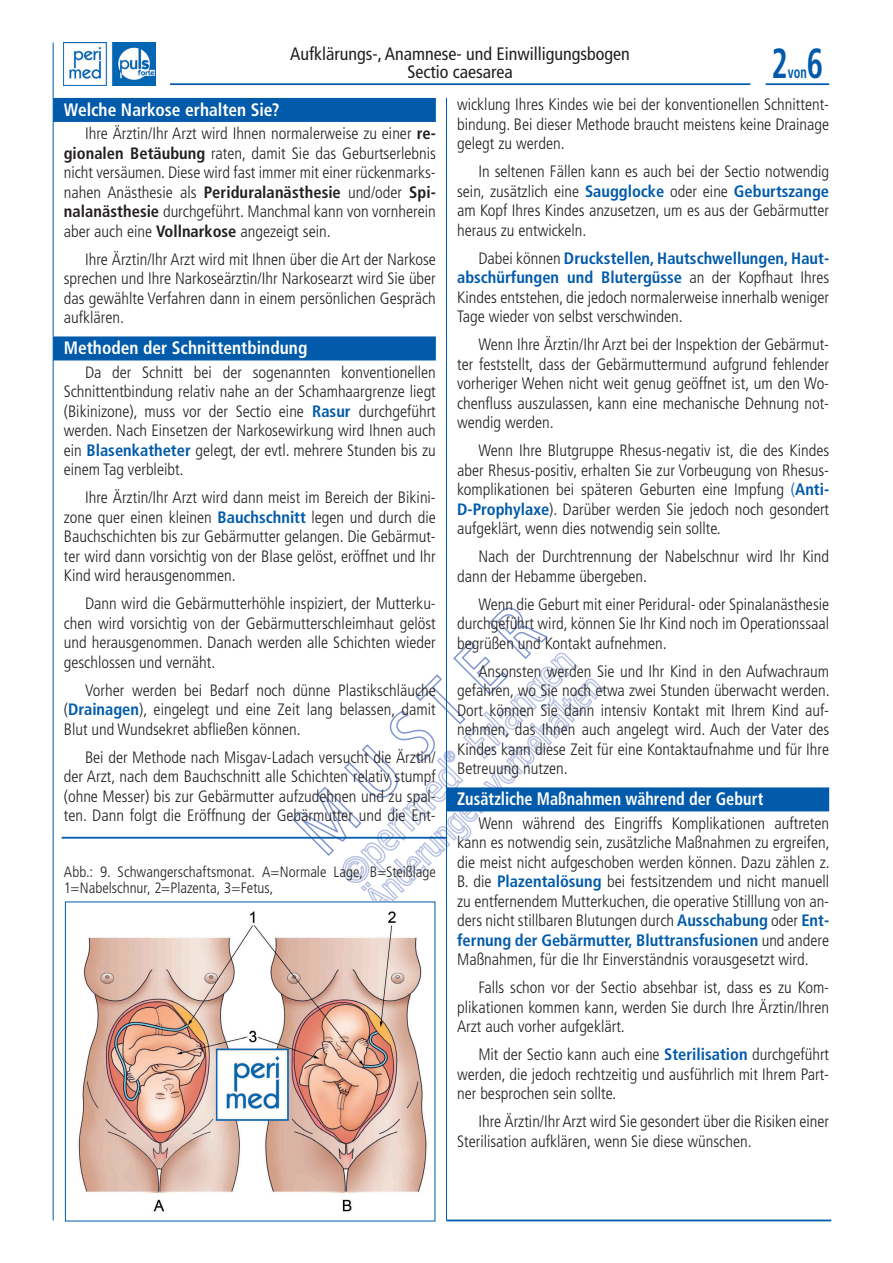
<style>
.page{position:relative;width:893px;height:1263px;background:#fff}
.page>*{position:absolute;margin:0;border:0;box-sizing:border-box;transform-origin:0 0}
._30-30_SZ{font:700 condensed 42px "Frutiger LT";color:#015aaa;scale:.75 1}
.t1{font:condensed 18px/18px "Frutiger LT";color:#231f20;text-align:center}
._12-12_ÜSCHR_090{font:700 condensed 18px "Frutiger LT";color:#fff}
._12-12_ÜSCHR_090-2{font:700 condensed 18px "Frutiger LT";color:#fff;scale:.9 1}
._11-13_M-TXT_An1{font:300 condensed 16.5px/19.5px "Frutiger LT";color:#231f20;text-align:justify}
._30-30_SZ-2{font:700 condensed 16.5px "Frutiger LT";color:#015aaa;scale:.75 1}
._10-11_LEGENDE{font:300 condensed 15px/16.5px "Frutiger LT";color:#231f20}
.s1{font-weight:700}
.s2{font-weight:700;color:#015aaa}
.s3{color:#015aaa}
</style>
<div class="page">
<img style="left:64px;top:43px;width:91px;height:42px">
<hr style="left:170px;top:83px;width:580px;height:2px;background:#015aaa">
<hr style="left:766px;top:83px;width:63px;height:2px;background:#015aaa">
<hr style="left:53px;top:43px;width:1px;height:1177px;background:#015aaa">
<svg style="left:291px;top:607px;width:315px;height:309px"></svg>
<div style="left:53px;top:98px;width:383px;height:24px;background:#015aaa"></div>
<div style="left:53px;top:336px;width:383px;height:24px;background:#015aaa"></div>
<div style="left:446px;top:787px;width:383px;height:24px;background:#015aaa"></div>
<hr style="left:446px;top:98px;width:1px;height:1122px;background:#015aaa">
<hr style="left:446px;top:1219px;width:385px;height:2px;background:#015aaa">
<hr style="left:62px;top:837px;width:384px;height:2px;background:#015aaa">
<img style="left:78px;top:904px;width:355px;height:308px">
<p class="t1" style="left:290px;top:45px;width:341px">Aufklärungs-, Anamnese- und Einwilligungsbogen<br>Sectio caesarea</p>
<p class="_30-30_SZ" style="left:771px;top:38px;width:23px">2</p>
<p class="_30-30_SZ" style="left:807px;top:38px;width:23px">6</p>
<p class="_30-30_SZ-2" style="left:788px;top:62px;width:27px">von</p>
<p class="_12-12_ÜSCHR_090" style="left:64px;top:99px;width:217px">Welche Narkose erhalten Sie?</p>
<p class="_11-13_M-TXT_An1" style="left:64px;top:124px;width:374px;text-indent:21px">Ihre Ärztin/Ihr Arzt wird Ihnen normalerweise zu einer <span class="s1">re&shy;gionalen Betäubung</span> raten, damit Sie das Geburtserlebnis nicht versäumen. Diese wird fast immer mit einer rückenmarks&shy;nahen Anästhesie als <span class="s1">Periduralanästhesie</span> und/oder <span class="s1">Spi&shy;nalanästhesie</span> durchgeführt. Manchmal kann von vornherein aber auch eine <span class="s1">Vollnarkose</span> angezeigt sein.</p>
<p class="_11-13_M-TXT_An1" style="left:64px;top:250px;width:374px;text-indent:21px">Ihre Ärztin/Ihr Arzt wird mit Ihnen über die Art der Narkose sprechen und Ihre Narkoseärztin/Ihr Narkosearzt wird Sie über das gewählte Verfahren dann in einem persönlichen Gespräch aufklären.</p>
<p class="_12-12_ÜSCHR_090" style="left:64px;top:337px;width:245px">Methoden der Schnittentbindung</p>
<p class="_11-13_M-TXT_An1" style="left:64px;top:363px;width:374px;text-indent:21px">Da der Schnitt bei der sogenannten konventionellen Schnittentbindung relativ nahe an der Schamhaargrenze liegt (Bikinizone), muss vor der Sectio eine <span class="s2">Rasur</span> durchgeführt werden. Nach Einsetzen der Narkosewirkung wird Ihnen auch ein <span class="s2">Blasenkatheter</span> gelegt, der evtl. mehrere Stunden bis zu einem Tag verbleibt.</p>
<p class="_11-13_M-TXT_An1" style="left:64px;top:488px;width:374px;text-indent:21px">Ihre Ärztin/Ihr Arzt wird dann meist im Bereich der Bikini&shy;zone quer einen kleinen <span class="s2">Bauchschnitt</span> legen und durch die Bauchschichten bis zur Gebärmutter gelangen. Die Gebärmut&shy;ter wird dann vorsichtig von der Blase gelöst, eröffnet und Ihr Kind wird herausgenommen.</p>
<p class="_11-13_M-TXT_An1" style="left:64px;top:594px;width:374px;text-indent:21px">Dann wird die Gebärmutterhöhle inspiziert, der Mutterku&shy;chen wird vorsichtig von der Gebärmutterschleimhaut gelöst und herausgenommen. Danach werden alle Schichten wieder geschlossen und vernäht.</p>
<p class="_11-13_M-TXT_An1" style="left:64px;top:681px;width:374px;text-indent:21px">Vorher werden bei Bedarf noch dünne Plastikschläuche (<span class="s2">Drainagen</span>), eingelegt und eine Zeit lang belassen, damit Blut und Wundsekret abfließen können.</p>
<p class="_11-13_M-TXT_An1" style="left:64px;top:748px;width:374px;text-indent:21px">Bei der Methode nach Misgav-Ladach versucht die Ärztin/ der Arzt, nach dem Bauchschnitt alle Schichten relativ stumpf (ohne Messer) bis zur Gebärmutter aufzudehnen und zu spal&shy;ten. Dann folgt die Eröffnung der Gebärmutter und die Ent-</p>
<p class="_10-11_LEGENDE" style="left:64px;top:863px;width:374px">Abb.: 9. Schwangerschaftsmonat. A=Normale Lage, B=Steißlage<br>1=Nabelschnur, 2=Plazenta, 3=Fetus,</p>
<p class="_11-13_M-TXT_An1" style="left:457px;top:95px;width:374px">wicklung Ihres Kindes wie bei der konventionellen Schnittent&shy;bindung. Bei dieser Methode braucht meistens keine Drainage gelegt zu werden.</p>
<p class="_11-13_M-TXT_An1" style="left:457px;top:162px;width:374px;text-indent:21px">In seltenen Fällen kann es auch bei der Sectio notwendig sein, zusätzlich eine <span class="s2">Saugglocke</span> oder eine <span class="s2">Geburtszange </span>am Kopf Ihres Kindes anzusetzen, um es aus der Gebärmutter heraus zu entwickeln.</p>
<p class="_11-13_M-TXT_An1" style="left:457px;top:248px;width:374px;text-indent:21px">Dabei können <span class="s2">Druckstellen, Hautschwellungen, Haut&shy;abschürfungen und Blutergüsse</span> an der Kopfhaut Ihres Kindes entstehen, die jedoch normalerweise innerhalb weniger Tage wieder von selbst verschwinden.</p>
<p class="_11-13_M-TXT_An1" style="left:457px;top:335px;width:374px;text-indent:21px">Wenn Ihre Ärztin/Ihr Arzt bei der Inspektion der Gebärmut&shy;ter feststellt, dass der Gebärmuttermund aufgrund fehlender vorheriger Wehen nicht weit genug geöffnet ist, um den Wo&shy;chenfluss auszulassen, kann eine mechanische Dehnung not&shy;wendig werden.</p>
<p class="_11-13_M-TXT_An1" style="left:457px;top:441px;width:374px;text-indent:21px">Wenn Ihre Blutgruppe Rhesus-negativ ist, die des Kindes aber Rhesus-positiv, erhalten Sie zur Vorbeugung von Rhesus&shy;komplikationen bei späteren Geburten eine Impfung <span class="s3">(</span><span class="s2">Anti-D-Prophylaxe</span>). Darüber werden Sie jedoch noch gesondert aufgeklärt, wenn dies notwendig sein sollte.</p>
<p class="_11-13_M-TXT_An1" style="left:457px;top:547px;width:374px;text-indent:21px">Nach der Durchtrennung der Nabelschnur wird Ihr Kind dann der Hebamme übergeben.</p>
<p class="_11-13_M-TXT_An1" style="left:457px;top:594px;width:374px;text-indent:21px">Wenn die Geburt mit einer Peridural- oder Spinalanästhesie durchgeführt wird, können Sie Ihr Kind noch im Operationssaal begrüßen und Kontakt aufnehmen.</p>
<p class="_11-13_M-TXT_An1" style="left:457px;top:661px;width:374px;text-indent:21px">Ansonsten werden Sie und Ihr Kind in den Aufwachraum gefahren, wo Sie noch etwa zwei Stunden überwacht werden.<br>Dort können Sie dann intensiv Kontakt mit Ihrem Kind auf&shy;nehmen, das Ihnen auch angelegt wird. Auch der Vater des Kindes kann diese Zeit für eine Kontaktaufnahme und für Ihre Betreuung nutzen.</p>
<p class="_12-12_ÜSCHR_090-2" style="left:457px;top:788px;width:342px">Zusätzliche Maßnahmen während der Geburt</p>
<p class="_11-13_M-TXT_An1" style="left:457px;top:813px;width:374px;text-indent:21px">Wenn während des Eingriffs Komplikationen auftreten kann es notwendig sein, zusätzliche Maßnahmen zu ergreifen, die meist nicht aufgeschoben werden können. Dazu zählen z.<br>B. die <span class="s2">Plazentalösung</span> bei festsitzendem und nicht manuell zu entfernendem Mutterkuchen, die operative Stilllung von an&shy;ders nicht stillbaren Blutungen durch <span class="s2">Ausschabung</span> oder <span class="s2">Ent&shy;fernung der Gebärmutter, Bluttransfusionen</span> und andere Maßnahmen, für die Ihr Einverständnis vorausgesetzt wird.</p>
<p class="_11-13_M-TXT_An1" style="left:457px;top:978px;width:374px;text-indent:21px">Falls schon vor der Sectio absehbar ist, dass es zu Kom&shy;plikationen kommen kann, werden Sie durch Ihre Ärztin/Ihren Arzt auch vorher aufgeklärt.</p>
<p class="_11-13_M-TXT_An1" style="left:457px;top:1045px;width:374px;text-indent:21px">Mit der Sectio kann auch eine <span class="s2">Sterilisation</span> durchgeführt werden, die jedoch rechtzeitig und ausführlich mit Ihrem Part&shy;ner besprochen sein sollte.</p>
<p class="_11-13_M-TXT_An1" style="left:457px;top:1112px;width:374px;text-indent:21px">Ihre Ärztin/Ihr Arzt wird Sie gesondert über die Risiken einer<br>Sterilisation aufklären, wenn Sie diese wünschen.</p>
</div>
